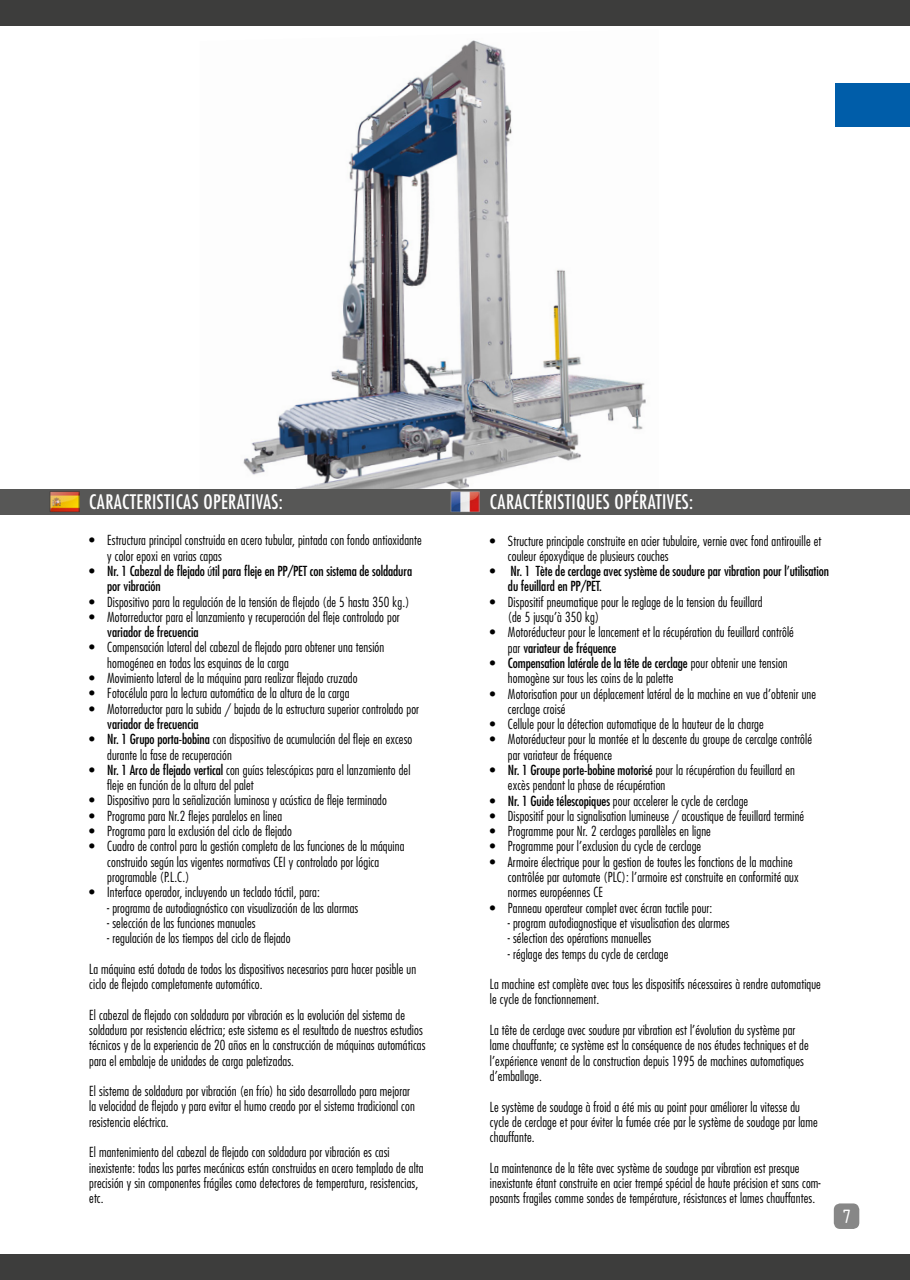
<style>
.page{position:relative;width:910px;height:1280px;background:#fff}
.page>*{position:absolute;margin:0;border:0;box-sizing:border-box;transform-origin:0 0}
.t1{font:21px "Miso";color:#fff}
.t2{font:condensed 19.5px "Futura LT";letter-spacing:.02em;color:#fff}
.t3{font:300 condensed 13.5px/15.3px "Futura LT";letter-spacing:.01em;color:#000}
.t4{font:condensed 13.5px/15.3px "Futura LT";letter-spacing:-.005em;color:#000}
.s1{font-weight:300}
.s2{font-weight:400}
</style>
<div class="page">
<div style="left:0;top:0;width:910px;height:26px;background:#3d3d3c"></div>
<div style="left:0;top:1254px;width:910px;height:26px;background:#3d3d3c"></div>
<div style="left:834px;top:1203px;width:25px;height:26px;background:#878787;border-radius:6px"></div>
<img style="left:243px;top:40px;width:403px;height:449px">
<div style="left:836px;top:83px;width:74px;height:43px;background:#005da9"></div>
<div style="left:0;top:489px;width:910px;height:25px;background:#575756"></div>
<img style="left:50px;top:491px;width:29px;height:24px">
<img style="left:450px;top:487px;width:30px;height:28px">
<h2 class="t2" style="left:89px;top:490px;width:195px">CARACTERISTICAS OPERATIVAS:</h2>
<h2 class="t2" style="left:490px;top:490px;width:205px">CARACTÉRISTIQUES OPÉRATIVES:</h2>
<p class="t3" style="left:107px;top:533px;width:316px;text-indent:-18px">• Estructura principal construida en acero tubular, pintada con fondo antioxidante y color epoxi en varias capas</p>
<p class="t4" style="left:107px;top:563px;width:306px;text-indent:-18px"><span class="s1">•</span> Nr. 1 Cabezal de flejado <span class="s1">ú</span>til para fleje en PP/PET con sistema de soldadura por vibración</p>
<p class="t3" style="left:89px;top:594px;width:322px">• Dispositivo para la regulación de la tensión de flejado (de 5 hasta 350 kg.)</p>
<p class="t3" style="left:89px;top:609px;width:312px">• Motorreductor para el lanzamiento y recuperación del fleje controlado por</p>
<p class="t4" style="left:107px;top:624px;width:93px">variador de frecuencia</p>
<p class="t3" style="left:107px;top:640px;width:279px;text-indent:-18px">• Compensación lateral del cabezal de flejado para obtener una tensión homogénea en todas las esquinas de la carga</p>
<p class="t3" style="left:89px;top:670px;width:270px">• Movimiento lateral de la máquina para realizar flejado cruzado</p>
<p class="t3" style="left:89px;top:686px;width:262px">• Fotocélula para la lectura automática de la altura de la carga</p>
<p class="t3" style="left:89px;top:701px;width:331px">• Motorreductor para la subida / bajada de la estructura superior controlado por</p>
<p class="t4" style="left:107px;top:716px;width:93px">variador de frecuencia</p>
<p class="t3" style="left:107px;top:732px;width:307px;text-indent:-18px">• <span class="s2">Nr. 1 Grupo porta-bobina</span> con dispositivo de acumulación del fleje en exceso durante la fase de recuperación</p>
<p class="t3" style="left:107px;top:762px;width:305px;text-indent:-18px">• <span class="s2">Nr. 1 Arco de flejado vertical</span> con guías telescópicas para el lanzamiento del fleje en función de la altura del palet</p>
<p class="t3" style="left:89px;top:793px;width:299px">• Dispositivo para la señalización luminosa y acústica de fleje terminado</p>
<p class="t3" style="left:89px;top:808px;width:194px">• Programa para Nr.2 flejes paralelos en linea</p>
<p class="t3" style="left:89px;top:823px;width:204px">• Programa para la exclusión del ciclo de flejado</p>
<p class="t3" style="left:107px;top:839px;width:299px;text-indent:-18px">• Cuadro de control para la gestión completa de las funciones de la máquina construido según las vigentes normativas CEI y controlado por lógica programable (P.L.C.)</p>
<p class="t3" style="left:89px;top:885px;width:232px">• Interface operador, incluyendo un teclado táctil, para:</p>
<p class="t3" style="left:107px;top:900px;width:253px">- programa de autodiagnóstico con visualización de las alarmas</p>
<p class="t3" style="left:107px;top:915px;width:150px">- selección de las funciones manuales</p>
<p class="t3" style="left:107px;top:930px;width:185px">- regulación de los tiempos del ciclo de flejado</p>
<p class="t3" style="left:89px;top:961px;width:328px">La máquina está dotada de todos los dispositivos necesarios para hacer posible un ciclo de flejado completamente automático.</p>
<p class="t3" style="left:89px;top:1007px;width:338px">El cabezal de flejado con soldadura por vibración es la evolución del sistema de soldadura por resistencia eléctrica; este sistema es el resultado de nuestros estudios técnicos y de la experiencia de 20 años en la construcción de máquinas automáticas para el embalaje de unidades de carga paletizadas.</p>
<p class="t3" style="left:89px;top:1083px;width:327px">El sistema de soldadura por vibración (en frío) ha sido desarrollado para mejorar la velocidad de flejado y para evitar el humo creado por el sistema tradicional con resistencia eléctrica.</p>
<p class="t3" style="left:89px;top:1145px;width:336px">El mantenimiento del cabezal de flejado con soldadura por vibración es casi inexistente: todas las partes mecánicas están construidas en acero templado de alta precisión y sin componentes frágiles como detectores de temperatura, resistencias, etc.</p>
<p class="t3" style="left:508px;top:533px;width:315px;text-indent:-18px">• Structure principale construite en acier tubulaire, vernie avec fond antirouille et couleur époxydique de plusieurs couches</p>
<p class="t4" style="left:508px;top:563px;width:323px;text-indent:-18px"><span class="s1">•</span> Nr. 1 Tète de cerclage avec système de soudure par vibration pour l’utilisation du feuillard en PP/PET.</p>
<p class="t3" style="left:508px;top:594px;width:256px;text-indent:-18px">• Dispositif pneumatique pour le reglage de la tension du feuillard (de 5 jusqu’à 350 kg)</p>
<p class="t3" style="left:508px;top:625px;width:287px;text-indent:-18px">• Motoréducteur pour le lancement et la récupération du feuillard contrôlé par <span class="s2">variateur de fréquence</span></p>
<p class="t3" style="left:508px;top:655px;width:281px;text-indent:-18px">• <span class="s2">Compensation latérale de la tête de cerclage</span> pour obtenir une tension homogène sur tous les coins de la palette</p>
<p class="t3" style="left:508px;top:686px;width:310px;text-indent:-18px">• Motorisation pour un déplacement latéral de la machine en vue d’obtenir une cerclage croisé</p>
<p class="t3" style="left:490px;top:716px;width:275px">• Cellule pour la détection automatique de la hauteur de la charge</p>
<p class="t3" style="left:508px;top:732px;width:306px;text-indent:-18px">• Motoréducteur pour la montée et la descente du groupe de cercalge contrôlé par variateur de fréquence</p>
<p class="t3" style="left:508px;top:762px;width:289px;text-indent:-18px">• <span class="s2">Nr. 1 Groupe porte-bobine motorisé</span> pour la récupération du feuillard en excès pendant la phase de récupération</p>
<p class="t3" style="left:490px;top:793px;width:260px">• <span class="s2">Nr. 1 Guide télescopiques</span> pour accelerer le cycle de cerclage</p>
<p class="t3" style="left:490px;top:808px;width:316px">• Dispositif pour la signalisation lumineuse / acoustique de feuillard terminé</p>
<p class="t3" style="left:490px;top:823px;width:223px">• Programme pour Nr. 2 cerclages parallèles en ligne</p>
<p class="t3" style="left:490px;top:839px;width:213px">• Programme pour l’exclusion du cycle de cerclage</p>
<p class="t3" style="left:508px;top:854px;width:292px;text-indent:-18px">• Armoire électrique pour la gestion de toutes les fonctions de la machine contrôlée par automate (PLC): l’armoire est construite en conformité aux normes européennes CE</p>
<p class="t3" style="left:490px;top:900px;width:224px">• Panneau operateur complet avec écran tactile pour:</p>
<p class="t3" style="left:508px;top:915px;width:223px">- program autodiagnostique et visualisation des alarmes</p>
<p class="t3" style="left:508px;top:931px;width:145px">- sélection des opérations manuelles</p>
<p class="t3" style="left:508px;top:946px;width:162px">- réglage des temps du cycle de cerclage</p>
<p class="t3" style="left:490px;top:976px;width:332px">La machine est complète avec tous les dispositifs nécessaires à rendre automatique le cycle de fonctionnement.</p>
<p class="t3" style="left:490px;top:1022px;width:320px">La tête de cerclage avec soudure par vibration est l’évolution du système par lame chauffante; ce système est la conséquence de nos études techniques et de l’expérience venant de la construction depuis 1995 de machines automatiques d’emballage.</p>
<p class="t3" style="left:490px;top:1099px;width:329px">Le système de soudage à froid a été mis au point pour améliorer la vitesse du cycle de cerclage et pour éviter la fumée crée par le système de soudage par lame chauffante.</p>
<p class="t3" style="left:490px;top:1160px;width:332px">La maintenance de la tête avec système de soudage par vibration est presque inexistante étant construite en acier trempé spécial de haute précision et sans com&shy;posants fragiles comme sondes de température, résistances et lames chauffantes.</p>
<h1 class="t1" style="left:842px;top:1205px;width:10px">7</h1>
</div>
